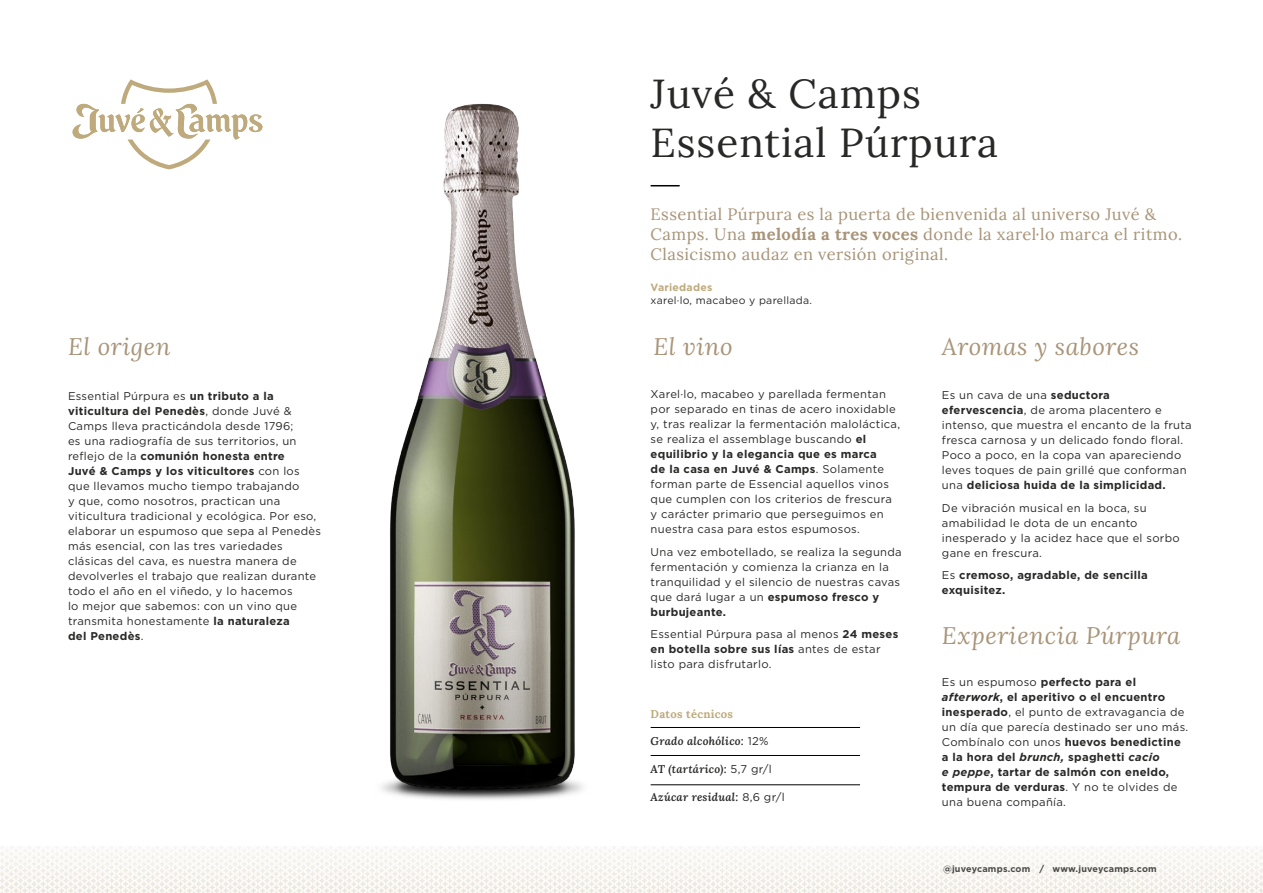
<style>
.page{position:relative;width:1263px;height:893px;background:#fff}
.page>*{position:absolute;margin:0;border:0;box-sizing:border-box;transform-origin:0 0}
.t1{font:40.5px/48.6px "Lora";letter-spacing:.025em;color:#282827}
.t2{font:italic 24px "Lora";letter-spacing:.025em;color:#a89478}
.t3{font:16.5px/19.8px "Lora";letter-spacing:.025em;color:#a89478}
.t4{font:11.25px/15px "Gotham";letter-spacing:.025em;color:#282827}
.t5{font:700 11.25px/15px "Gotham";letter-spacing:.025em;color:#282827}
.t6{font:italic 600 11.25px "Lora";letter-spacing:.025em;color:#282827}
.t7{font:700 11.25px "Lora";letter-spacing:.025em;color:#beaa7c}
.t8{font:10.5px "Gotham";letter-spacing:.025em;color:#282827}
.t9{font:700 10.5px "Gotham";letter-spacing:.025em;color:#beaa7c}
.t10{font:700 9px "Gotham";letter-spacing:.025em;color:#4a4a49}
.s1{font-weight:700}
.s2{font-family:"Gotham";font-weight:400;font-style:normal}
.s3{font-weight:400}
.s4{font-style:italic}
</style>
<div class="page">
<img style="left:1px;top:846px;width:1261px;height:47px">
<img style="left:381px;top:103px;width:202px;height:697px">
<hr style="left:651px;top:727px;width:209px;height:1px;background:#000">
<hr style="left:651px;top:755px;width:209px;height:1px;background:#000">
<hr style="left:651px;top:784px;width:209px;height:1px;background:#000">
<svg style="left:73px;top:79px;width:189px;height:90px"></svg>
<svg style="left:651px;top:185px;width:29px;height:1px"></svg>
<h1 class="t1" style="left:651px;top:67px;width:349px">Juvé &amp; Camps<br>Essential Púrpura</h1>
<h3 class="t3" style="left:651px;top:203px;width:533px">Essential Púrpura es la puerta de bienvenida al universo Juvé &amp;<br>Camps. Una <span class="s1">melodía a tres voces</span> donde la xarel·lo marca el ritmo.<br>Clasicismo audaz en versión original.</h3>
<p class="t9" style="left:651px;top:281px;width:63px">Variedades</p>
<p class="t8" style="left:651px;top:293px;width:163px">xarel·lo, macabeo y parellada.</p>
<h2 class="t2" style="left:68px;top:330px;width:104px">El origen</h2>
<h2 class="t2" style="left:653px;top:330px;width:81px">El vino</h2>
<h2 class="t2" style="left:942px;top:330px;width:199px">Aromas y sabores</h2>
<p class="t4" style="left:68px;top:388px;width:255px">Essential Púrpura es <span class="s1">un tributo a la viticultura del Penedès</span>, donde Juvé &amp; Camps lleva practicándola desde 1796;<br>es una radiografía de sus territorios, un reflejo de la <span class="s1">comunión honesta entre<br>Juvé &amp; Camps y los viticultores</span> con los que llevamos mucho tiempo trabajando<br>y que, como nosotros, practican una viticultura tradicional y ecológica. Por eso, elaborar un espumoso que sepa al Penedès más esencial, con las tres variedades clásicas del cava, es nuestra manera de devolverles el trabajo que realizan durante todo el año en el viñedo, y lo hacemos<br>lo mejor que sabemos: con un vino que transmita honestamente <span class="s1">la naturaleza<br>del Penedès</span>.</p>
<p class="t4" style="left:651px;top:386px;width:251px">Xarel·lo, macabeo y parellada fermentan por separado en tinas de acero inoxidable y, tras realizar la fermentación maloláctica, se realiza el assemblage buscando <span class="s1">el equilibrio y la elegancia que es marca<br>de la casa en Juvé &amp; Camps</span>. Solamente forman parte de Essencial aquellos vinos que cumplen con los criterios de frescura y carácter primario que perseguimos en nuestra casa para estos espumosos.</p>
<p class="t4" style="left:651px;top:544px;width:253px">Una vez embotellado, se realiza la segunda fermentación y comienza la crianza en la tranquilidad y el silencio de nuestras cavas que dará lugar a un <span class="s1">espumoso fresco y burbujeante.</span></p>
<p class="t4" style="left:651px;top:626px;width:249px">Essential Púrpura pasa al menos <span class="s1">24 meses en botella sobre sus lías</span> antes de estar listo para disfrutarlo.</p>
<p class="t7" style="left:651px;top:705px;width:84px">Datos técnicos</p>
<p class="t6" style="left:651px;top:733px;width:119px">Grado alcohólico: <span class="s2">12%</span></p>
<p class="t6" style="left:651px;top:761px;width:123px">AT (tartárico): <span class="s2">5,7 gr/l</span></p>
<p class="t6" style="left:651px;top:789px;width:136px">Azúcar residual: <span class="s2">8,6 gr/l</span></p>
<p class="t4" style="left:942px;top:388px;width:251px">Es un cava de una <span class="s1">seductora efervescencia</span>, de aroma placentero e intenso, que muestra el encanto de la fruta fresca carnosa y un delicado fondo floral.<br>Poco a poco, en la copa van apareciendo leves toques de pain grillé que conforman una <span class="s1">deliciosa huida de la simplicidad.</span></p>
<p class="t4" style="left:942px;top:500px;width:239px">De vibración musical en la boca, su amabilidad le dota de un encanto inesperado y la acidez hace que el sorbo gane en frescura.</p>
<p class="t5" style="left:942px;top:568px;width:207px"><span class="s3">Es</span> cremoso, agradable, de sencilla exquisitez.</p>
<h2 class="t2" style="left:942px;top:619px;width:240px">Experiencia Púrpura</h2>
<p class="t5" style="left:942px;top:674px;width:248px"><span class="s3">Es un espumoso</span> perfecto para el <span class="s4">afterwork</span>, el aperitivo o el encuentro inesperado<span class="s3">, el punto de extravagancia de un día que parecía destinado ser uno más.<br>Combínalo con unos</span> huevos benedictine a la hora del <span class="s4">brunch,</span> spaghetti <span class="s4">cacio<br>e peppe</span>, tartar de salmón con eneldo, tempura de verduras<span class="s3">. Y no te olvides de una buena compañía.</span></p>
<p class="t10" style="left:943px;top:864px;width:215px">@juveycamps.com / www.juveycamps.com</p>
</div>
